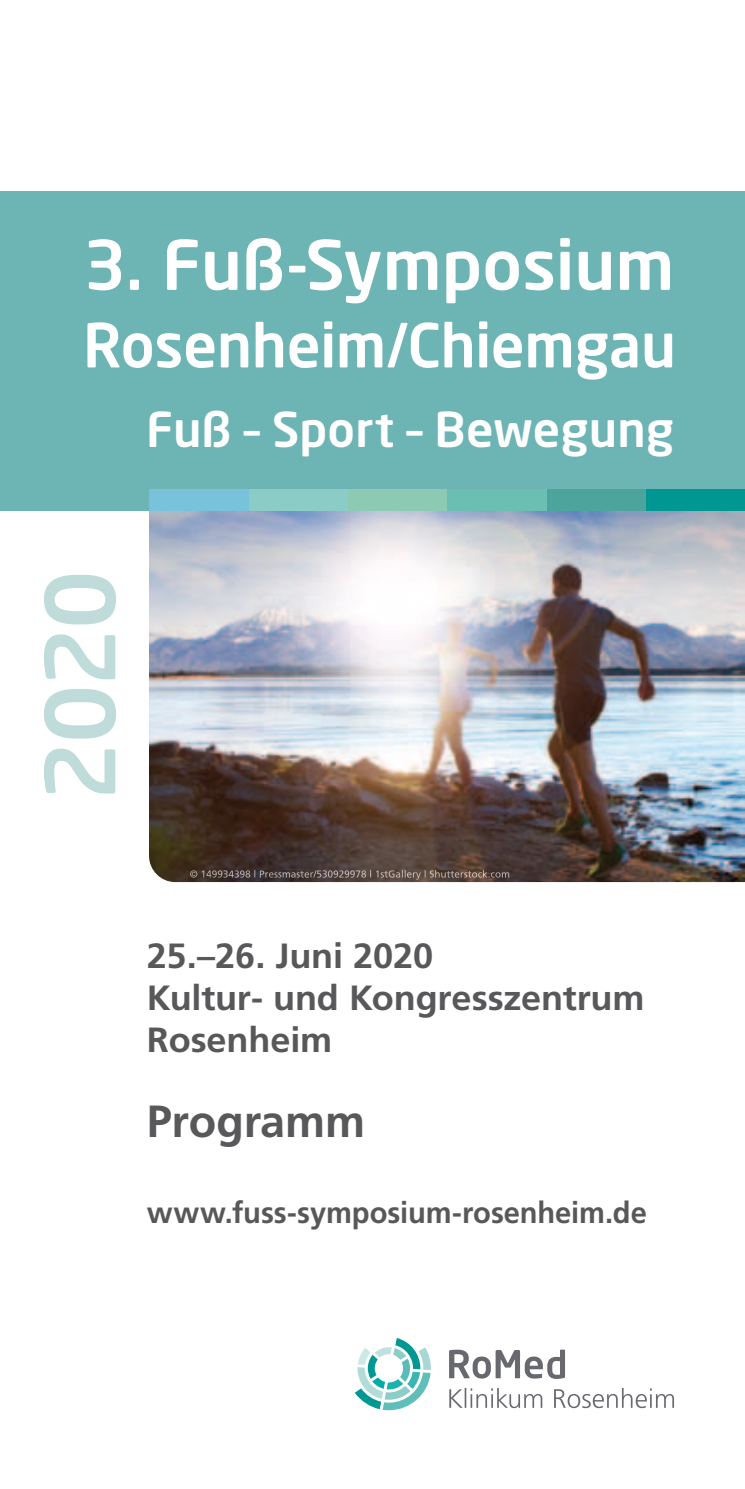
<style>
.page{position:relative;width:745px;height:1489px;background:#fff}
.page>*{position:absolute;margin:0;border:0;box-sizing:border-box;transform-origin:0 0}
.t1{font:500 95px "Neo Sans Std";color:#bfdbda}
.t2{font:500 67.5px "Neo Sans Std";color:#fff}
.t3{font:500 60px "Neo Sans Std";letter-spacing:-.005em;color:#fff}
.t4{font:500 47.5px "Neo Sans Std";letter-spacing:.005em;color:#fff}
.t5{font:700 45px "Frutiger LT";letter-spacing:-.005em;color:#58585a}
.t6{font:700 35px/42px "Frutiger LT";letter-spacing:-.005em;color:#58585a}
.t7{font:700 30px "Frutiger LT";letter-spacing:-.005em;color:#58585a}
</style>
<div class="page">
<img style="left:149px;top:510px;width:595px;height:372px">
<div style="left:0;top:191px;width:744px;height:319px;background:#6db5b4"></div>
<div style="left:645px;top:489px;width:99px;height:21px;background:#009793"></div>
<div style="left:546px;top:489px;width:99px;height:21px;background:#4da49d"></div>
<div style="left:446px;top:489px;width:100px;height:21px;background:#6bbfb2"></div>
<div style="left:347px;top:489px;width:99px;height:21px;background:#8dcab4"></div>
<div style="left:248px;top:489px;width:99px;height:21px;background:#8bccc7"></div>
<div style="left:149px;top:489px;width:99px;height:21px;background:#78c3db"></div>
<svg style="left:354px;top:1338px;width:76px;height:71px"></svg>
<svg style="left:449px;top:1387px;width:224px;height:20px"></svg>
<svg style="left:449px;top:1349px;width:115px;height:29px"></svg>
<img style="left:190px;top:870px;width:319px;height:9px">
<h2 class="t2" style="left:83px;top:222px;width:592px">3. Fuß-Symposium</h2>
<h3 class="t3" style="left:83px;top:307px;width:594px">Rosenheim/Chiemgau</h3>
<h3 class="t4" style="left:146px;top:400px;width:529px">Fuß – Sport – Bewegung</h3>
<h1 class="t1" style="left:20px;top:801px;width:233px;rotate:-90deg">2020</h1>
<p class="t6" style="left:147px;top:935px;width:499px">25.–26. Juni 2020<br>Kultur- und Kongresszentrum<br>Rosenheim</p>
<p class="t5" style="left:147px;top:1094px;width:219px">Programm</p>
<p class="t7" style="left:147px;top:1194px;width:501px">www.fuss-symposium-rosenheim.de</p>
</div>
